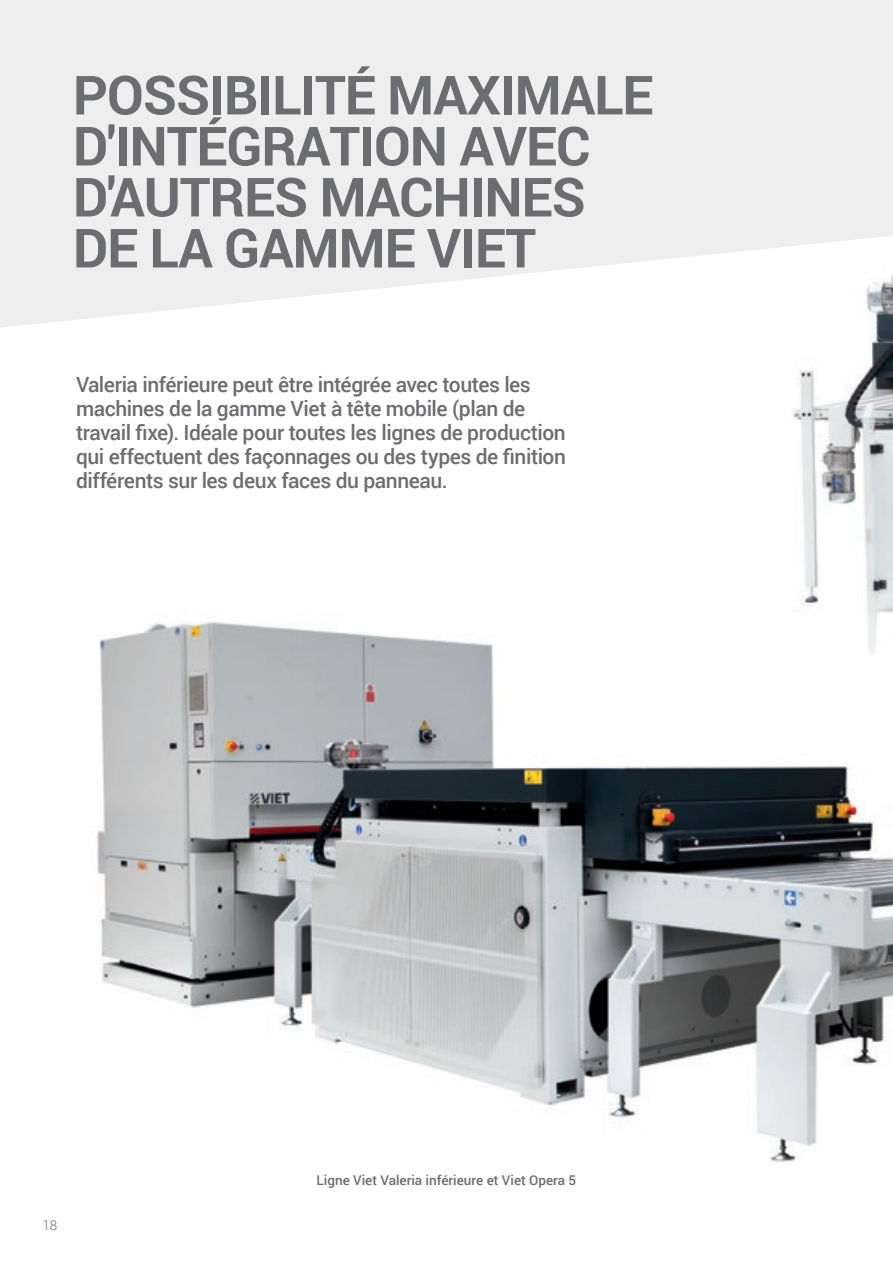
<style>
.page{position:relative;width:893px;height:1263px;background:#fff}
.page>*{position:absolute;margin:0;border:0;box-sizing:border-box;transform-origin:0 0}
._1_TITOLO_GRIGIO{font:700 54px/51px "Roboto";letter-spacing:-.02em;color:#6c6d70}
.t1{font:500 21px/24px "Roboto";letter-spacing:-.02em;color:#6c6d70}
.t2{font:500 13.5px "Roboto";color:#6c6d70}
.t3{font:300 13.5px "Roboto";color:#6c6d70}
</style>
<div class="page">
<svg style="left:0;top:0;width:893px;height:328px;background:#efeff0"></svg>
<img style="left:97px;top:621px;width:796px;height:541px">
<img style="left:773px;top:255px;width:120px;height:419px">
<p class="_1_TITOLO_GRIGIO" style="left:73px;top:68px;width:582px">POSSIBILITÉ MAXIMALE<br>D'INTÉGRATION AVEC<br>D'AUTRES MACHINES<br>DE LA GAMME VIET</p>
<p class="t1" style="left:76px;top:372px;width:491px">Valeria inférieure peut être intégrée avec toutes les machines de la gamme Viet à tête mobile (plan de travail fixe). Idéale pour toutes les lignes de production qui effectuent des façonnages ou des types de finition différents sur les deux faces du panneau.</p>
<p class="t3" style="left:42px;top:1215px;width:16px">18</p>
<p class="t2" style="left:317px;top:1171px;width:261px">Ligne Viet Valeria inférieure et Viet Opera 5</p>
</div>
